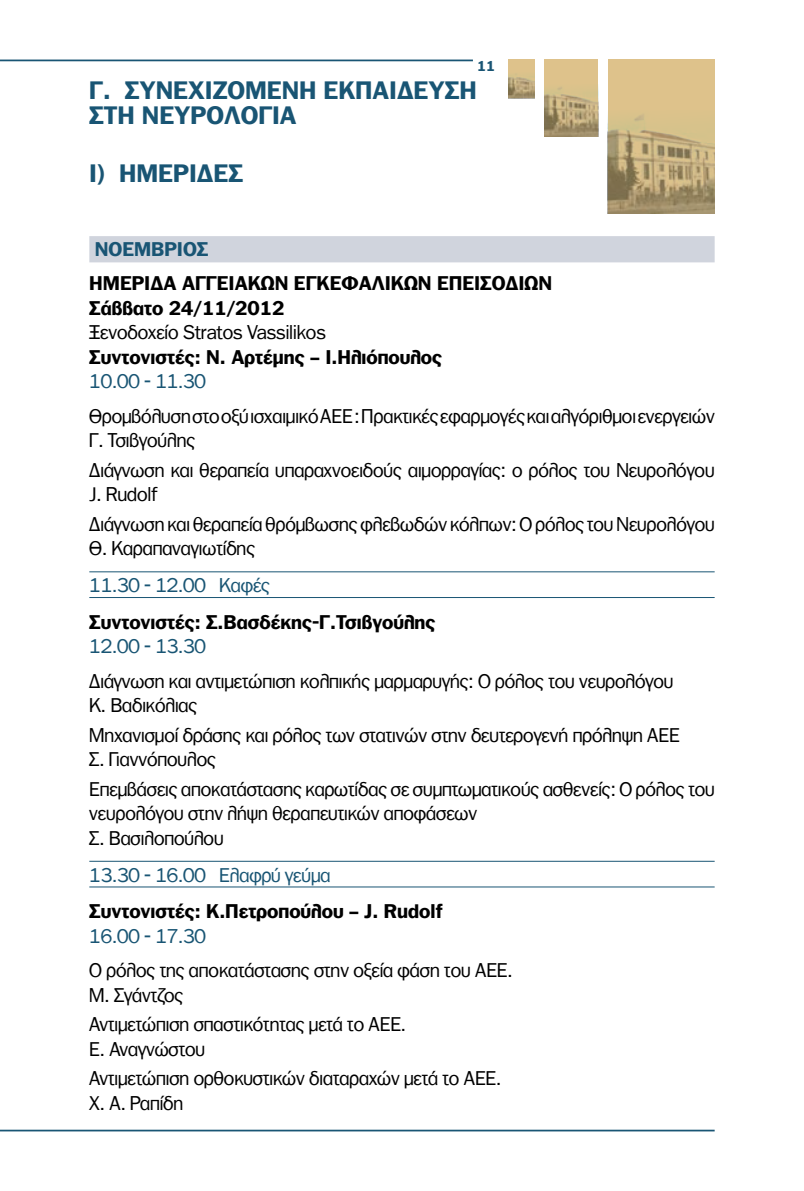
<style>
.page{position:relative;width:804px;height:1191px;background:#fff}
.page>*{position:absolute;margin:0;border:0;box-sizing:border-box;transform-origin:0 0}
.t1{font:700 24.5px/24.5px "PF Franklin Gothic";color:#195574}
.t2{font:19.25px/24.5px "PF Franklin Gothic";color:#000}
.t3{font:700 19.25px "PF Franklin Gothic";color:#000}
.t4{font:19.25px "PF Franklin Gothic";color:#195574}
.t5{font:700 19.25px "PF Franklin Gothic";color:#195574}
.t6{font:700 14px "PF Franklin Gothic";color:#195574}
</style>
<div class="page">
<div style="left:608px;top:60px;width:106px;height:154px;background:#dec28b"></div>
<img style="left:608px;top:114px;width:106px;height:100px">
<div style="left:544px;top:60px;width:54px;height:77px;background:#dec28b"></div>
<img style="left:544px;top:87px;width:54px;height:50px">
<div style="left:508px;top:60px;width:27px;height:38px;background:#dec28b"></div>
<img style="left:508px;top:74px;width:27px;height:24px">
<hr style="left:0;top:1129px;width:714px;height:2px;background:#195574">
<hr style="left:0;top:60px;width:473px;height:1px;background:#195574">
<div style="left:89px;top:236px;width:625px;height:26px;background:#d0d4dd"></div>
<hr style="left:89px;top:571px;width:625px;height:1px;background:#195574">
<hr style="left:89px;top:597px;width:625px;height:1px;background:#195574">
<hr style="left:89px;top:861px;width:625px;height:1px;background:#195574">
<hr style="left:89px;top:886px;width:625px;height:1px;background:#195574">
<p class="t6" style="left:477px;top:57px;width:19px">11</p>
<p class="t1" style="left:89px;top:78px;width:389px">Γ. ΣΥΝΕΧΙΖΟΜΕΝΗ ΕΚΠΑΙΔΕΥΣΗ<br>ΣΤΗ ΝΕΥΡΟΛΟΓΙΑ</p>
<p class="t1" style="left:89px;top:161px;width:155px">Ι) ΗΜΕΡΙΔΕΣ</p>
<p class="t5" style="left:95px;top:238px;width:115px">ΝΟΕΜΒΡΙΟΣ</p>
<p class="t3" style="left:89px;top:272px;width:27px">Ημερίδα</p>
<p class="t3" style="left:182px;top:272px;width:26px">Αγγειακών</p>
<p class="t3" style="left:294px;top:272px;width:26px">Εγκεφαλικών</p>
<p class="t3" style="left:437px;top:272px;width:24px">Επεισοδίων</p>
<p class="t3" style="left:89px;top:297px;width:197px">Σάββατο 24/11/2012</p>
<p class="t2" style="left:89px;top:320px;width:238px">Ξενοδοχείο Stratos Vassilikos</p>
<p class="t3" style="left:89px;top:346px;width:354px">Συντονιστές: Ν. Αρτέμης – Ι.Ηλιόπουλος</p>
<p class="t4" style="left:89px;top:371px;width:118px">10.00 - 11.30</p>
<p class="t2" style="left:89px;top:404px;width:627px">Θρομβόλυση στο οξύ ισχαιμικό ΑΕΕ : Πρακτικές εφαρμογές και αλγόριθμοι ενεργειών<br>Γ. Τσιβγούλης</p>
<p class="t2" style="left:89px;top:458px;width:626px">Διάγνωση και θεραπεία υπαραχνοειδούς αιμορραγίας: ο ρόλος του Νευρολόγου<br>J. Rudolf</p>
<p class="t2" style="left:89px;top:511px;width:627px">Διάγνωση και θεραπεία θρόμβωσης φλεβωδών κόλπων: Ο ρόλος του Νευρολόγου<br>Θ. Καραπαναγιωτίδης</p>
<p class="t4" style="left:89px;top:574px;width:182px">11.30 - 12.00 Καφές</p>
<p class="t3" style="left:89px;top:610px;width:348px">Συντονιστές: Σ.Βασδέκης-Γ.Τσιβγούλης</p>
<p class="t4" style="left:89px;top:635px;width:118px">12.00 - 13.30</p>
<p class="t2" style="left:89px;top:668px;width:585px">Διάγνωση και αντιμετώπιση κολπικής μαρμαρυγής: O ρόλος του νευρολόγου<br>Κ. Βαδικόλιας</p>
<p class="t2" style="left:89px;top:722px;width:592px">Μηχανισμοί δράσης και ρόλος των στατινών στην δευτερογενή πρόληψη ΑΕΕ<br>Σ. Γιαννόπουλος</p>
<p class="t2" style="left:89px;top:776px;width:627px">Επεμβάσεις αποκατάστασης καρωτίδας σε συμπτωματικούς ασθενείς: Ο ρόλος του νευρολόγου στην λήψη θεραπευτικών αποφάσεων<br>Σ. Βασιλοπούλου</p>
<p class="t4" style="left:89px;top:864px;width:242px">13.30 - 16.00 Ελαφρύ γεύμα</p>
<p class="t3" style="left:89px;top:900px;width:355px">Συντονιστές: Κ.Πετροπούλου – J. Rudolf</p>
<p class="t4" style="left:89px;top:925px;width:118px">16.00 - 17.30</p>
<p class="t2" style="left:89px;top:958px;width:424px">Ο ρόλος της αποκατάστασης στην οξεία φάση του ΑΕΕ.<br>Μ. Σγάντζος</p>
<p class="t2" style="left:89px;top:1012px;width:318px">Αντιμετώπιση σπαστικότητας μετά το ΑΕΕ.<br>Ε. Αναγνώστου</p>
<p class="t2" style="left:89px;top:1066px;width:413px">Αντιμετώπιση ορθοκυστικών διαταραχών μετά το ΑΕΕ.<br>Χ. Α. Ραπίδη</p>
</div>
